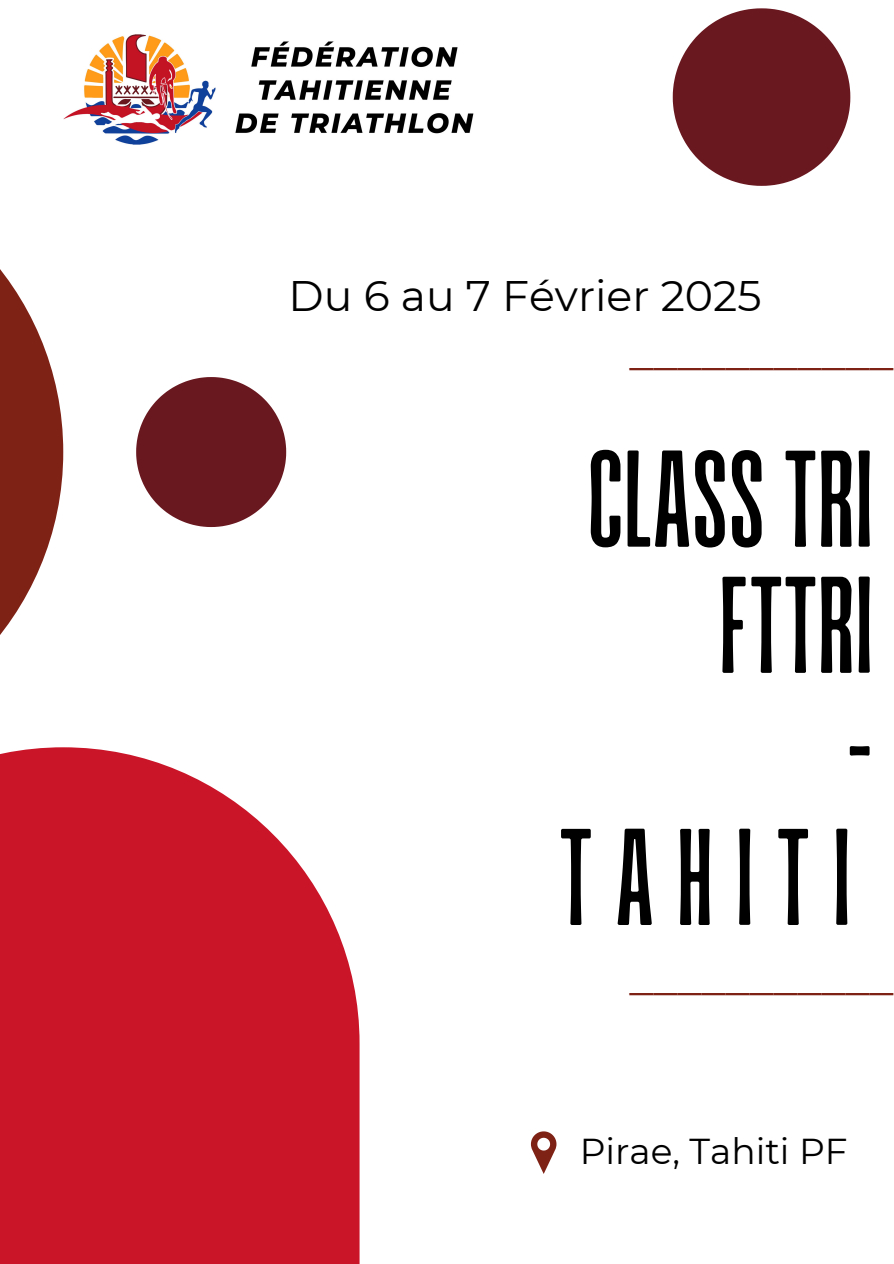
<style>
.page{position:relative;width:894px;height:1264px;background:#fff}
.page>*{position:absolute;margin:0;border:0;box-sizing:border-box;transform-origin:0 0}
.t1{font:145.35px/126px "Paalalabas Display Condens BETA";color:#000;text-align:right}
.t2{font:48px "Montserrat";color:#7f2216}
.t3{font:42.6px "Montserrat";color:#000}
.t4{font:35.85px "Montserrat";color:#000}
</style>
<div class="page">
<svg style="left:531px;top:1131px;width:25px;height:42px"></svg>
<img style="left:63px;top:35px;width:411px;height:109px">
<svg style="left:0;top:747px;width:359px;height:516px;background:#cf2c3e"></svg>
<svg style="left:0;top:269px;width:63px;height:479px"></svg>
<svg style="left:136px;top:377px;width:150px;height:150px"></svg>
<svg style="left:672px;top:8px;width:178px;height:178px"></svg>
<p class="t3" style="left:288px;top:270px;width:474px">Du 6 au 7 Février 2025</p>
<p class="t2" style="left:629px;top:321px;width:265px">___________</p>
<p class="t1" style="left:558px;top:443px;width:316px">CLASS TRI fttri<br>-<br>TAHITI</p>
<p class="t2" style="left:629px;top:946px;width:265px">___________</p>
<h2 class="t4" style="left:579px;top:1129px;width:269px">Pirae, Tahiti PF</h2>
</div>
